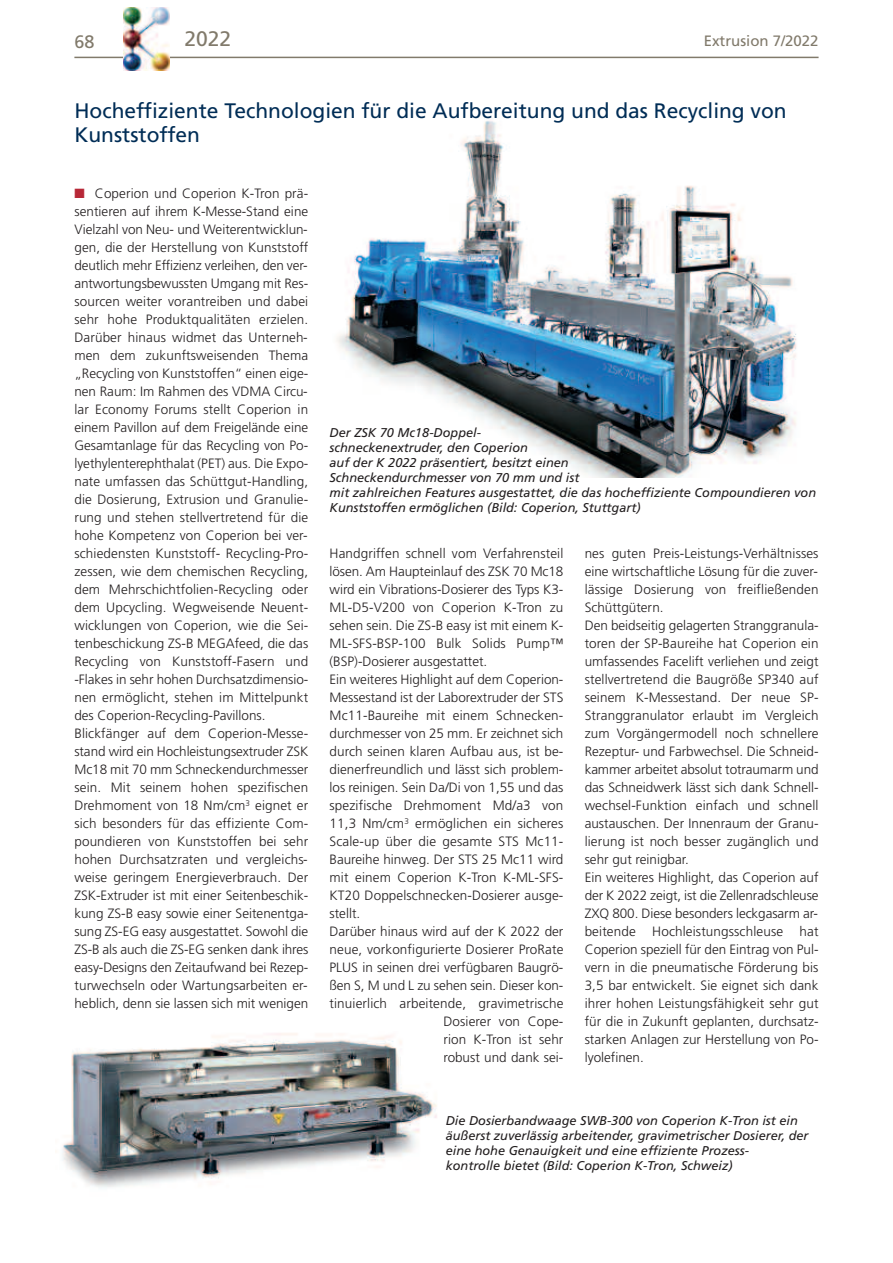
<style>
.page{position:relative;width:893px;height:1263px;background:#fff}
.page>*{position:absolute;margin:0;border:0;box-sizing:border-box;transform-origin:0 0}
.t1{font:21px/24px "Frutiger";color:#002d56}
.t2{font:21px "Frutiger";color:#817a6b}
.t3{font:18px "Frutiger";color:#817a6b}
.t4{font:15px "Frutiger";color:#817a6b}
.t5{font:300 13.5px/18px "Frutiger";letter-spacing:.005em;color:#231f20}
.t6{font:italic 12.75px/15px "Frutiger";color:#231f20}
.s1{color:#b72837}
</style>
<div class="page">
<img style="left:336px;top:118px;width:461px;height:360px">
<hr style="left:74px;top:57px;width:745px;height:1px;background:#817a6b">
<img style="left:124px;top:7px;width:46px;height:63px">
<img style="left:62px;top:1033px;width:375px;height:155px">
<h2 class="t3" style="left:74px;top:34px;width:21px">68</h2>
<h1 class="t2" style="left:185px;top:30px;width:48px">2022</h1>
<p class="t4" style="left:704px;top:35px;width:116px">Extrusion 7/2022</p>
<h1 class="t1" style="left:74px;top:100px;width:714px">Hocheffiziente Technologien für die Aufbereitung und das Recycling von<br>Kunststoffen</h1>
<p class="t5" style="left:74px;top:185px;width:235px"><span class="s1">■</span> Coperion und Coperion K-Tron prä&shy;sentieren auf ihrem K-Messe-Stand eine Vielzahl von Neu- und Weiterentwicklun&shy;gen, die der Herstellung von Kunststoff deutlich mehr Effizienz verleihen, den ver&shy;antwortungsbewussten Umgang mit Res&shy;sourcen weiter vorantreiben und dabei sehr hohe Produktqualitäten erzielen.<br>Darüber hinaus widmet das Unterneh&shy;men dem zukunftsweisenden Thema „Recycling von Kunststoffen“ einen eige&shy;nen Raum: Im Rahmen des VDMA Circu&shy;lar Economy Forums stellt Coperion in einem Pavillon auf dem Freigelände eine Gesamtanlage für das Recycling von Po&shy;lyethylenterephthalat (PET) aus. Die Expo&shy;nate umfassen das Schüttgut-Handling, die Dosierung, Extrusion und Granulie&shy;rung und stehen stellvertretend für die hohe Kompetenz von Coperion bei ver&shy;schiedensten Kunststoff- Recycling-Pro&shy;zessen, wie dem chemischen Recycling, dem Mehrschichtfolien-Recycling oder dem Upcycling. Wegweisende Neuent&shy;wicklungen von Coperion, wie die Sei&shy;tenbeschickung ZS-B MEGAfeed, die das Recycling von Kunststoff-Fasern und -Flakes in sehr hohen Durchsatzdimensio&shy;nen ermöglicht, stehen im Mittelpunkt des Coperion-Recycling-Pavillons.<br>Blickfänger auf dem Coperion-Messe&shy;stand wird ein Hochleistungsextruder ZSK Mc18 mit 70 mm Schneckendurchmesser sein. Mit seinem hohen spezifischen Drehmoment von 18 Nm/cm<sup>3</sup> eignet er sich besonders für das effiziente Com&shy;poundieren von Kunststoffen bei sehr hohen Durchsatzraten und vergleichs&shy;weise geringem Energieverbrauch. Der ZSK-Extruder ist mit einer Seitenbeschik&shy;kung ZS-B easy sowie einer Seitenentga&shy;sung ZS-EG easy ausgestattet. Sowohl die ZS-B als auch die ZS-EG senken dank ihres easy-Designs den Zeitaufwand bei Rezep&shy;turwechseln oder Wartungsarbeiten er&shy;heblich, denn sie lassen sich mit wenigen</p>
<p class="t6" style="left:330px;top:426px;width:488px">Der ZSK 70 Mc18-Doppel-<br>schneckenextruder, den Coperion<br>auf der K 2022 präsentiert, besitzt einen<br>Schneckendurchmesser von 70 mm und ist<br>mit zahlreichen Features ausgestattet, die das hocheffiziente Compoundieren von Kunststoffen ermöglichen (Bild: Coperion, Stuttgart)</p>
<p class="t5" style="left:330px;top:545px;width:235px">Handgriffen schnell vom Verfahrensteil</p>
<p class="t5" style="left:330px;top:563px;width:235px">lösen. Am Haupteinlauf des ZSK 70 Mc18</p>
<p class="t5" style="left:330px;top:581px;width:235px">wird ein Vibrations-Dosierer des Typs K3-</p>
<p class="t5" style="left:330px;top:599px;width:235px">ML-D5-V200 von Coperion K-Tron zu</p>
<p class="t5" style="left:330px;top:617px;width:235px">sehen sein. Die ZS-B easy ist mit einem K-</p>
<p class="t5" style="left:330px;top:635px;width:235px">ML-SFS-BSP-100 Bulk Solids Pump™</p>
<p class="t5" style="left:330px;top:653px;width:159px">(BSP)-Dosierer ausgestattet.</p>
<p class="t5" style="left:330px;top:671px;width:235px">Ein weiteres Highlight auf dem Coperion-</p>
<p class="t5" style="left:330px;top:689px;width:235px">Messestand ist der Laborextruder der STS</p>
<p class="t5" style="left:330px;top:707px;width:235px">Mc11-Baureihe mit einem Schnecken-</p>
<p class="t5" style="left:330px;top:725px;width:235px">durchmesser von 25 mm. Er zeichnet sich</p>
<p class="t5" style="left:330px;top:743px;width:235px">durch seinen klaren Aufbau aus, ist be-</p>
<p class="t5" style="left:330px;top:761px;width:235px">dienerfreundlich und lässt sich problem-</p>
<p class="t5" style="left:330px;top:779px;width:235px">los reinigen. Sein Da/Di von 1,55 und das</p>
<p class="t5" style="left:330px;top:797px;width:235px">spezifische Drehmoment Md/a3 von</p>
<p class="t5" style="left:330px;top:815px;width:235px">11,3 Nm/cm<sup>3</sup> ermöglichen ein sicheres</p>
<p class="t5" style="left:330px;top:833px;width:235px">Scale-up über die gesamte STS Mc11-</p>
<p class="t5" style="left:330px;top:851px;width:235px">Baureihe hinweg. Der STS 25 Mc11 wird</p>
<p class="t5" style="left:330px;top:869px;width:235px">mit einem Coperion K-Tron K-ML-SFS-</p>
<p class="t5" style="left:330px;top:887px;width:235px">KT20 Doppelschnecken-Dosierer ausge-</p>
<p class="t5" style="left:330px;top:905px;width:32px">stellt.</p>
<p class="t5" style="left:330px;top:923px;width:235px">Darüber hinaus wird auf der K 2022 der</p>
<p class="t5" style="left:330px;top:941px;width:235px">neue, vorkonfigurierte Dosierer ProRate</p>
<p class="t5" style="left:330px;top:959px;width:235px">PLUS in seinen drei verfügbaren Baugrö-</p>
<p class="t5" style="left:330px;top:977px;width:235px">ßen S, M und L zu sehen sein. Dieser kon-</p>
<p class="t5" style="left:330px;top:995px;width:235px">tinuierlich arbeitende, gravimetrische</p>
<p class="t5" style="left:443px;top:1013px;width:122px">Dosierer von Cope-</p>
<p class="t5" style="left:443px;top:1031px;width:122px">rion K-Tron ist sehr</p>
<p class="t5" style="left:443px;top:1049px;width:122px">robust und dank sei-</p>
<p class="t5" style="left:585px;top:545px;width:235px">nes guten Preis-Leistungs-Verhältnisses eine wirtschaftliche Lösung für die zuver&shy;lässige Dosierung von freifließenden Schüttgütern.<br>Den beidseitig gelagerten Stranggranula&shy;toren der SP-Baureihe hat Coperion ein umfassendes Facelift verliehen und zeigt stellvertretend die Baugröße SP340 auf seinem K-Messestand. Der neue SP-Stranggranulator erlaubt im Vergleich zum Vorgängermodell noch schnellere Rezeptur- und Farbwechsel. Die Schneid&shy;kammer arbeitet absolut totraumarm und das Schneidwerk lässt sich dank Schnell&shy;wechsel-Funktion einfach und schnell austauschen. Der Innenraum der Granu&shy;lierung ist noch besser zugänglich und sehr gut reinigbar.<br>Ein weiteres Highlight, das Coperion auf der K 2022 zeigt, ist die Zellenradschleuse ZXQ 800. Diese besonders leckgasarm ar&shy;beitende Hochleistungsschleuse hat Coperion speziell für den Eintrag von Pul&shy;vern in die pneumatische Förderung bis 3,5 bar entwickelt. Sie eignet sich dank ihrer hohen Leistungsfähigkeit sehr gut für die in Zukunft geplanten, durchsatz&shy;starken Anlagen zur Herstellung von Po&shy;lyolefinen.</p>
<p class="t6" style="left:446px;top:1114px;width:364px">Die Dosierbandwaage SWB-300 von Coperion K-Tron ist ein äußerst zuverlässig arbeitender, gravimetrischer Dosierer, der eine hohe Genauigkeit und eine effiziente Prozess-<br>kontrolle bietet (Bild: Coperion K-Tron, Schweiz)</p>
</div>
